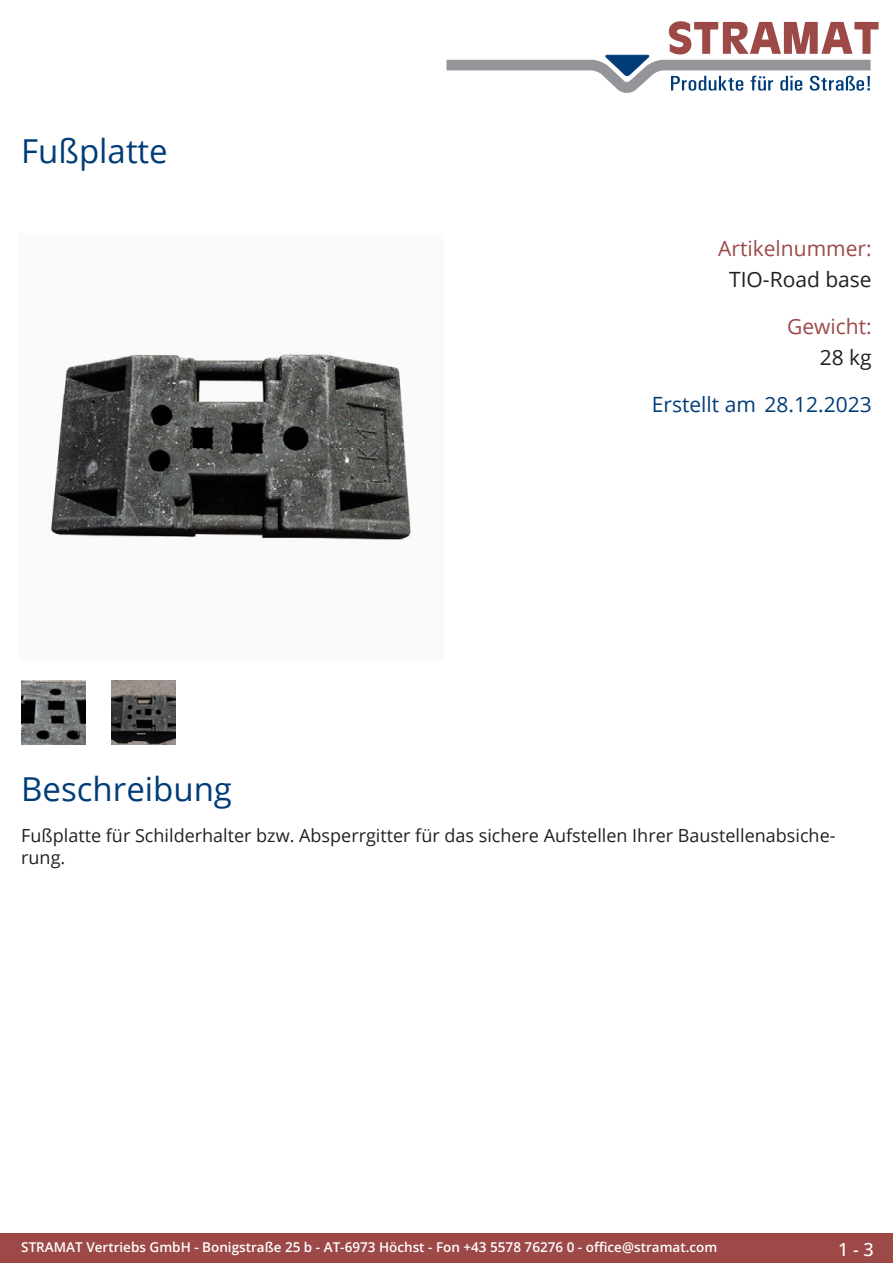
<style>
.page{position:relative;width:893px;height:1263px;background:#fff}
.page>*{position:absolute;margin:0;border:0;box-sizing:border-box;transform-origin:0 0}
.Produkttitel{font:33px "Open Sans";color:#003d78}
.TechDaten_Überschrif{font:21px "Open Sans";color:#9c4948}
.Erstellungsdatum{font:21px "Open Sans";color:#003d78}
.TechDaten_Inhalt{font:21px "Open Sans";color:#231f20}
.Beschreibung_Text{font:18px/21.6px "Open Sans";color:#231f20}
.t1{font:500 18px "Open Sans";color:#fff}
.t2{font:600 13.5px "Open Sans";color:#fff}
</style>
<div class="page">
<div style="left:0;top:1233px;width:893px;height:30px;background:#9c4948"></div>
<svg style="left:446px;top:21px;width:433px;height:72px"></svg>
<img style="left:51px;top:353px;width:360px;height:187px">
<img style="left:21px;top:680px;width:64px;height:64px">
<img style="left:112px;top:680px;width:63px;height:64px">
<p class="Produkttitel" style="left:21px;top:128px;width:148px">Fußplatte</p>
<p class="TechDaten_Überschrif" style="left:718px;top:234px;width:155px">Artikelnummer:</p>
<p class="TechDaten_Inhalt" style="left:729px;top:265px;width:144px">TIO-Road base</p>
<p class="TechDaten_Überschrif" style="left:787px;top:312px;width:86px">Gewicht:</p>
<p class="TechDaten_Inhalt" style="left:820px;top:343px;width:54px">28 kg</p>
<p class="Erstellungsdatum" style="left:652px;top:390px;width:221px">Erstellt am 28.12.2023</p>
<p class="Produkttitel" style="left:21px;top:766px;width:212px">Beschreibung</p>
<p class="Beschreibung_Text" style="left:21px;top:824px;width:816px">Fußplatte für Schilderhalter bzw. Absperrgitter für das sichere Aufstellen Ihrer Baustellenabsiche&shy;rung.</p>
<p class="t2" style="left:21px;top:1238px;width:698px">STRAMAT Vertriebs GmbH - Bonigstraße 25 b - AT-6973 Höchst - Fon +43 5578 76276 0 - office@stramat.com</p>
<p class="t1" style="left:838px;top:1237px;width:37px">1 - 3</p>
</div>
